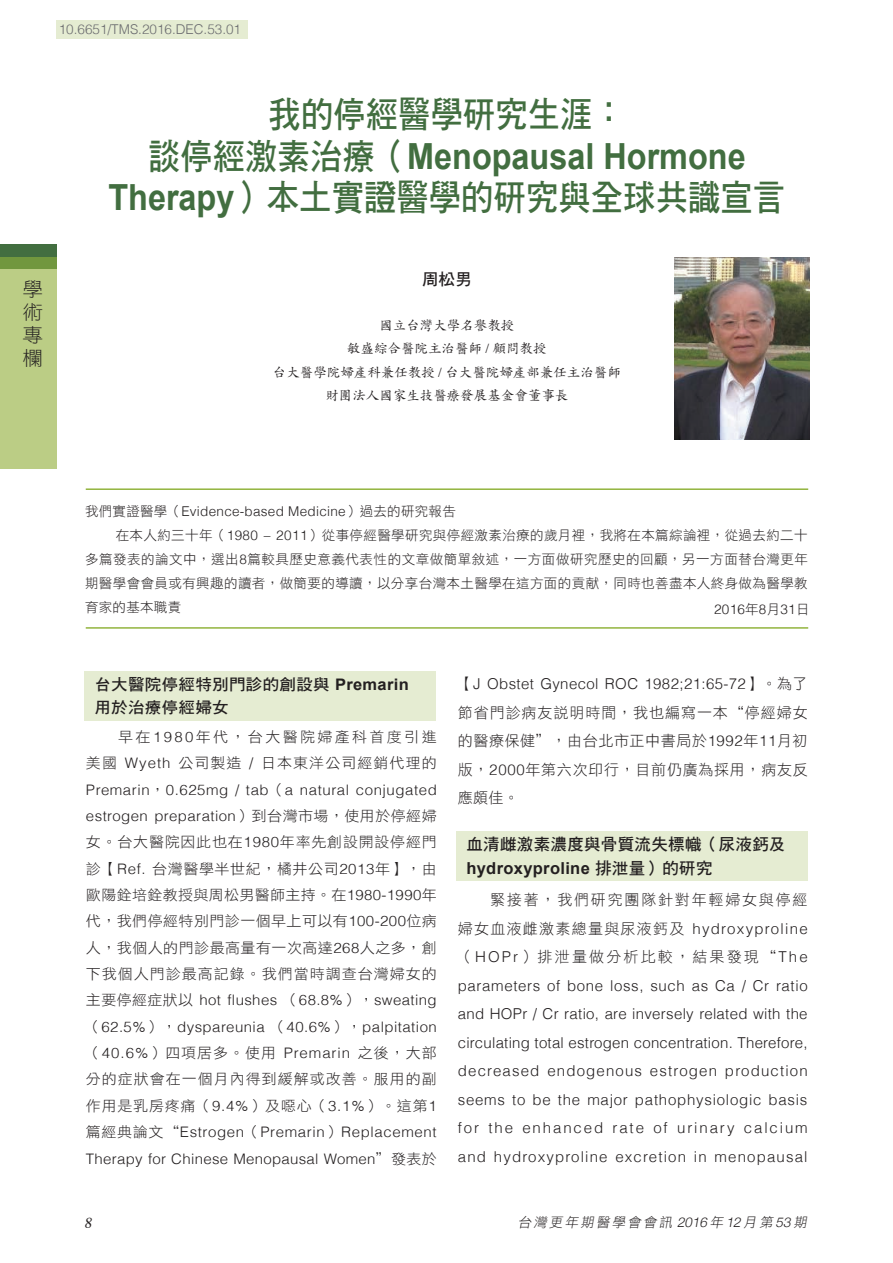
<style>
.page{position:relative;width:893px;height:1263px;background:#fff}
.page>*{position:absolute;margin:0;border:0;box-sizing:border-box;transform-origin:0 0}
.t1{font:36px "DF Hei Std W7";color:#426e40;scale:.9 1}
.t2{font:700 36px "Arial";color:#426e40;scale:.9 1}
.t3{font:19.5px/22.8px "DF Hei Std W3";color:#231f20;text-align:justify;scale:1.06 1}
.t4{font:700 16.5px "Arial";letter-spacing:.02em;color:#231f20}
.t5{font:16.5px "DF Hei Std W7";letter-spacing:.02em;color:#231f20}
.t6{font:16.5px "DF Hei Std W7";color:#231f20}
.t7{font:15.9px/22.6px "DF Hei Std W7";letter-spacing:.02em;color:#231f20;scale:1.04 1}
.t8{font:300 15px/28.5px "Helvetica";letter-spacing:.075em;color:#231f20;text-align:justify}
.t9{font:15px/28.5px "DF Hei Std W3";letter-spacing:.065em;color:#231f20;text-align:justify}
.t10{font:300 15px "Helvetica";letter-spacing:.025em;color:#231f20}
.t11{font:italic 15px "Times";color:#231f20}
.t12{font:14.4px/26.4px "DF Hei Std W3";letter-spacing:.065em;color:#231f20;text-align:justify;scale:1.04 1}
.t13{font:300 14.4px/26.4px "Helvetica";letter-spacing:.03em;color:#231f20;scale:1.04 1}
.t14{font:13.5px/24px "DF Hei Std W3";letter-spacing:.03em;color:#231f20;text-align:justify}
.t15{font:13.5px/23.2px "DF Kai Shu Std W5";color:#231f20;text-align:center}
.t16{font:300 13.5px "Helvetica";letter-spacing:.02em;color:#231f20}
.t17{font:300 13.5px "Helvetica";color:#6c6d70}
.t18{font:italic 13.5px "DF Hei Std W3";color:#231f20}
.s1{font-family:"DF Hei Std W7";font-weight:400}
.s2{font-family:"Arial";font-weight:700}
.s3{font-family:"Times"}
.s4{font-family:"DF Hei Std W3";font-weight:400}
.s5{font-family:"Helvetica";font-weight:300}
.s6{font-family:"Helvetica Neue";font-weight:300}
</style>
<div class="page">
<div style="left:84px;top:671px;width:351px;height:50px;background:#e5ecd2"></div>
<div style="left:456px;top:831px;width:351px;height:50px;background:#e5ecd2"></div>
<hr style="left:86px;top:488px;width:722px;height:2px;background:#92b43e">
<hr style="left:86px;top:627px;width:722px;height:2px;background:#92b43e">
<img style="left:674px;top:258px;width:135px;height:181px">
<div style="left:56px;top:20px;width:192px;height:19px;background:#e5ecd2"></div>
<div style="left:0;top:244px;width:56px;height:225px;background:#bbcd85"></div>
<div style="left:0;top:244px;width:56px;height:25px;background:#426e40"></div>
<div style="left:0;top:257px;width:56px;height:12px;background:#71973e"></div>
<p class="t17" style="left:59px;top:19px;width:184px">10.6651/TMS.2016.DEC.53.01</p>
<h2 class="t3" style="left:23px;top:278px;width:20px">學術專欄</h2>
<h1 class="t1" style="left:269px;top:94px;width:397px">我的停經醫學研究生涯：</h1>
<h1 class="t2" style="left:148px;top:132px;width:666px"><span class="s1">談停經激素治療（</span>Menopausal Hormone</h1>
<h1 class="t1" style="left:108px;top:178px;width:754px"><span class="s2">Therapy</span>）本土實證醫學的研究與全球共識宣言</h1>
<p class="t6" style="left:422px;top:270px;width:51px">周松男</p>
<p class="t15" style="left:273px;top:313px;width:350px">國立台灣大學名譽教授<br>敏盛綜合醫院主治醫師 <span class="s3">/</span> 顧問教授<br>台大醫學院婦產科兼任教授 <span class="s3">/</span> 台大醫院婦產部兼任主治醫師財團法人國家生技醫療發展基金會董事長</p>
<p class="t16" style="left:85px;top:500px;width:372px"><span class="s4">我們實證醫學（</span>Evidence-based Medicine<span class="s4">）過去的研究報告</span></p>
<p class="t14" style="left:85px;top:523px;width:724px;text-indent:31px">在本人約三十年（<span class="s5">1980 – 2011</span>）從事停經醫學研究與停經激素治療的歲月裡，我將在本篇綜論裡，從過去約二十多篇發表的論文中，選出<span class="s5">8</span>篇較具歷史意義代表性的文章做簡單敘述，一方面做研究歷史的回顧，另一方面替台灣更年期醫學會會員或有興趣的讀者，做簡要的導讀，以分享台灣本土醫學在這方面的貢献，同時也善盡本人終身做為醫學教育家的基本職責</p>
<p class="t16" style="left:714px;top:598px;width:97px">2016<span class="s4">年</span>8<span class="s4">月</span>31<span class="s4">日</span></p>
<p class="t7" style="left:94px;top:673px;width:304px">台大醫院停經特別門診的創設與 <span class="s2">Premarin</span>用於治療停經婦女</p>
<p class="t12" style="left:86px;top:723px;width:339px;text-align:right">早在<span class="s5">1980</span>年代，台大醫院婦產科首度引進<br>美國 <span class="s5">Wyeth</span> 公司製造 <span class="s5">/</span> 日本東洋公司經銷代理的</p>
<p class="t13" style="left:86px;top:776px;width:339px">Premarin<span class="s4">，</span>0.625mg / tab<span class="s4">（</span>a natural conjugated estrogen preparation<span class="s4">）到台灣市場，使用於停經婦</span></p>
<p class="t12" style="left:86px;top:829px;width:339px">女。台大醫院因此也在<span class="s5">1980</span>年率先創設開設停經門診【<span class="s5">Ref.</span> 台灣醫學半世紀，橘井公司<span class="s5">2013</span>年】，由歐陽銓培銓教授與周松男醫師主持。在<span class="s5">1980-1990</span>年代，我們停經特別門診一個早上可以有<span class="s5">100-200</span>位病人，我個人的門診最高量有一次高達<span class="s5">268</span>人之多，創下我個人門診最高記錄。我們當時調查台灣婦女的</p>
<p class="t13" style="left:86px;top:986px;width:339px"><span class="s4">主要停經症狀以</span> hot flushes <span class="s4">（</span>68.8%<span class="s4">），</span>sweating<span class="s4">（</span>62.5%<span class="s4">），</span>dyspareunia <span class="s4">（</span>40.6%<span class="s4">），</span>palpitation</p>
<p class="t12" style="left:86px;top:1039px;width:339px">（<span class="s5">40.6%</span>）四項居多。使用 <span class="s5">Premarin</span> 之後，大部分的症狀會在一個月內得到緩解或改善。服用的副作用是乳房疼痛（<span class="s5">9.4%</span>）及噁心（<span class="s5">3.1%</span>）。這第<span class="s5">1</span></p>
<p class="t13" style="left:86px;top:1118px;width:339px"><span class="s4">篇經典論文“</span>Estrogen<span class="s4">（</span>Premarin<span class="s4">）</span>Replacement<br>Therapy for Chinese Menopausal Women<span class="s4">”發表於</span></p>
<p class="t10" style="left:458px;top:672px;width:351px"><span class="s4">【</span>J Obstet Gynecol ROC 1982;21:65-72<span class="s4">】。為了</span></p>
<p class="t9" style="left:458px;top:698px;width:351px">節省門診病友說明時間，我也編寫一本“停經婦女的醫療保健”，由台北市正中書局於<span class="s5">1992</span>年<span class="s5">11</span>月初版，<span class="s5">2000</span>年第六次印行，目前仍廣為採用，病友反應頗佳。</p>
<p class="t5" style="left:466px;top:835px;width:321px">血清雌激素濃度與骨質流失標幟（尿液鈣及</p>
<p class="t4" style="left:466px;top:857px;width:248px">hydroxyproline <span class="s1">排泄量）的研究</span></p>
<p class="t9" style="left:458px;top:885px;width:351px;text-indent:32px">緊接著，我們研究團隊針對年輕婦女與停經婦女血液雌激素總量與尿液鈣及 <span class="s5">hydroxyproline</span>（<span class="s5">HOPr</span>）排泄量做分析比較，結果發現“<span class="s5">The</span></p>
<p class="t8" style="left:458px;top:970px;width:351px">parameters of bone loss, such as Ca / Cr ratio and HOPr / Cr ratio, are inversely related with the circulating total estrogen concentration. Therefore, decreased endogenous estrogen production seems to be the major pathophysiologic basis for the enhanced rate of urinary calcium and hydroxyproline excretion in menopausal</p>
<p class="t11" style="left:84px;top:1209px;width:13px">8</p>
<p class="t18" style="left:518px;top:1215px;width:293px">台灣更年期醫學會會訊 <span class="s6">2016</span> 年 <span class="s6">12</span>月第 <span class="s6">53</span> 期</p>
</div>
